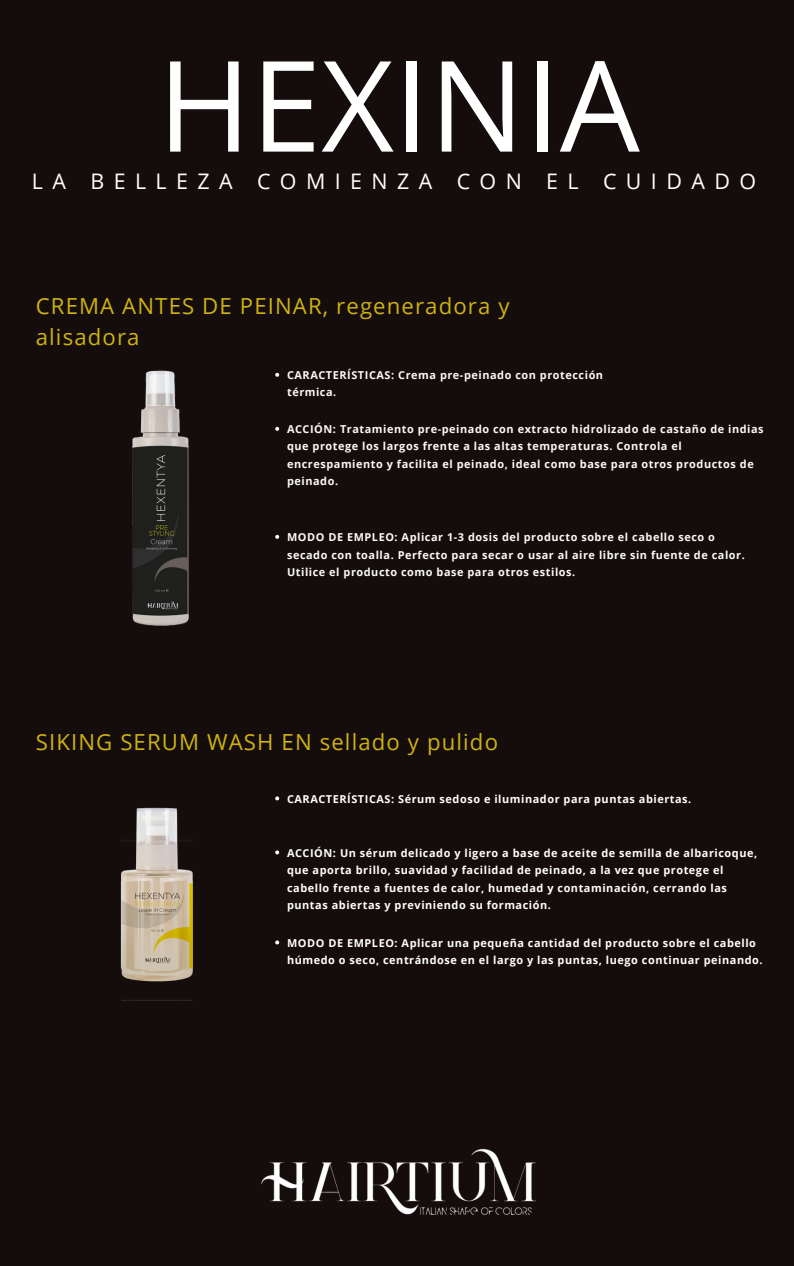
<style>
.page{position:relative;width:794px;height:1266px;background:#fff}
.page>*{position:absolute;margin:0;border:0;box-sizing:border-box;transform-origin:0 0}
.t1{font:126.23px "Open Sans";color:#fff}
.t2{font:22.2px/30.9px "Open Sans";letter-spacing:.05em;color:#ceb311}
.t3{font:21.38px "Open Sans";letter-spacing:.44em;color:#fff}
.t4{font:700 10.88px/17.4px "Open Sans";letter-spacing:.05em;color:#fafaf9}
.t5{font:700 10.88px/17.4px "Open Sans";letter-spacing:.05em;color:#fff}
</style>
<div class="page">
<div style="left:0;top:0;width:793px;height:1266px;background:#150d0c"></div>
<img style="left:261px;top:1148px;width:275px;height:67px">
<img style="left:120px;top:807px;width:73px;height:194px">
<img style="left:132px;top:370px;width:57px;height:256px">
<svg style="left:275px;top:373px;width:4px;height:4px"></svg>
<svg style="left:275px;top:796px;width:4px;height:4px"></svg>
<svg style="left:275px;top:535px;width:4px;height:4px"></svg>
<svg style="left:275px;top:850px;width:4px;height:4px"></svg>
<svg style="left:275px;top:427px;width:4px;height:4px"></svg>
<svg style="left:275px;top:940px;width:4px;height:4px"></svg>
<p class="t1" style="left:158px;top:17px;width:483px">HEXINIA</p>
<p class="t3" style="left:257px;top:166px;width:177px">COMIENZ A</p>
<p class="t3" style="left:456px;top:166px;width:67px">CON</p>
<p class="t3" style="left:546px;top:166px;width:211px">EL CUIDADO</p>
<p class="t3" style="left:32px;top:166px;width:202px">LA BELLEZA</p>
<h2 class="t2" style="left:36px;top:290px;width:475px">CREMA ANTES DE PEINAR, regeneradora y alisadora</h2>
<h1 class="t4" style="left:287px;top:366px;width:317px">CARACTERÍSTICAS: Crema pre-peinado con protección térmica.</h1>
<p class="t4" style="left:287px;top:420px;width:478px">ACCIÓN: Tratamiento pre-peinado con extracto hidrolizado de castaño de indias que protege los largos frente a las altas temperaturas. Controla el encrespamiento y facilita el peinado, ideal como base para otros productos de peinado.</p>
<p class="t4" style="left:287px;top:528px;width:459px">MODO DE EMPLEO: Aplicar 1-3 dosis del producto sobre el cabello seco o secado con toalla. Perfecto para secar o usar al aire libre sin fuente de calor.<br>Utilice el producto como base para otros estilos.</p>
<p class="t2" style="left:36px;top:726px;width:463px">SIKING SERUM WASH EN sellado y pulido</p>
<h2 class="t5" style="left:287px;top:789px;width:405px">CARACTERÍSTICAS: Sérum sedoso e iluminador para puntas abiertas.</h2>
<p class="t5" style="left:287px;top:843px;width:471px">ACCIÓN: Un sérum delicado y ligero a base de aceite de semilla de albaricoque, que aporta brillo, suavidad y facilidad de peinado, a la vez que protege el cabello frente a fuentes de calor, humedad y contaminación, cerrando las puntas abiertas y previniendo su formación.</p>
<p class="t5" style="left:287px;top:933px;width:477px">MODO DE EMPLEO: Aplicar una pequeña cantidad del producto sobre el cabello húmedo o seco, centrándose en el largo y las puntas, luego continuar peinando.</p>
</div>
